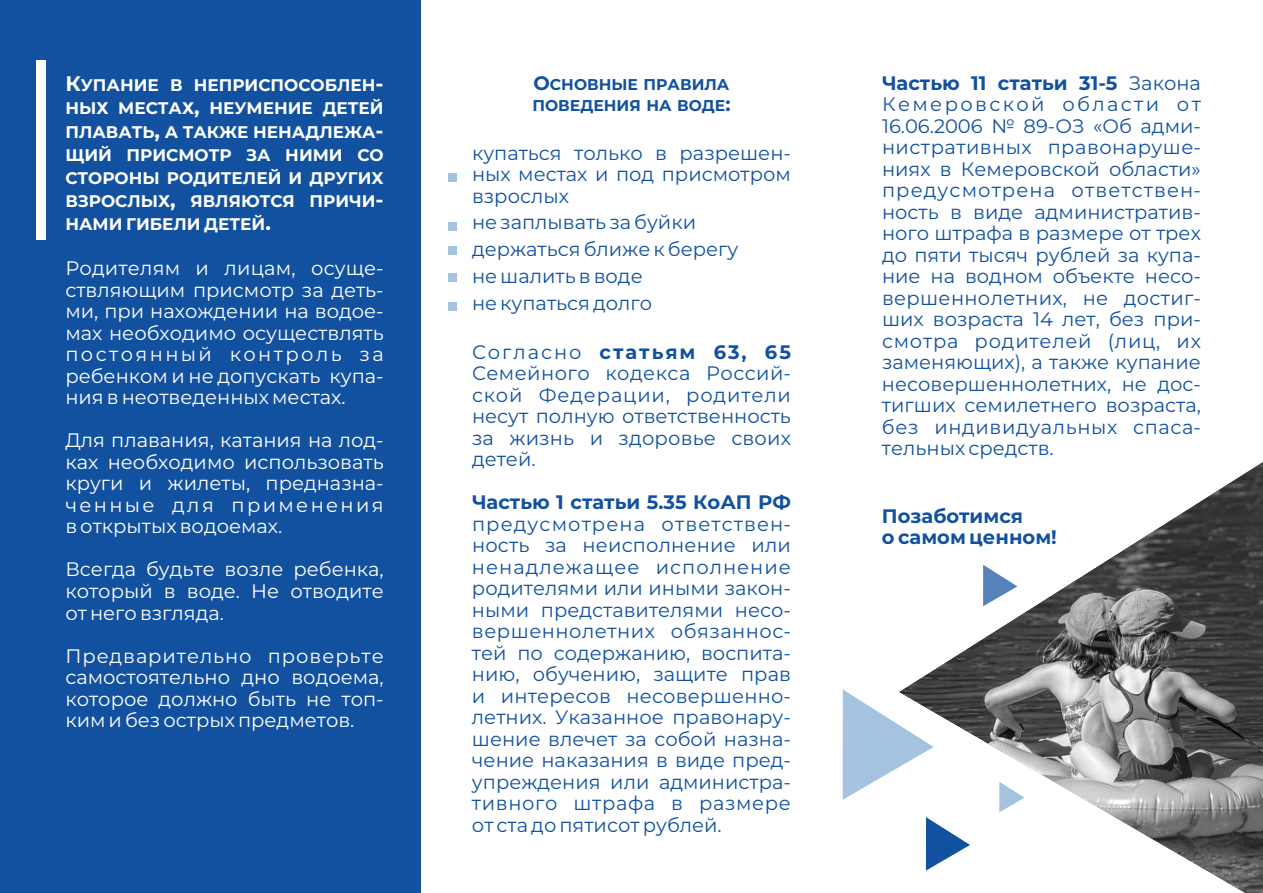
<style>
.page{position:relative;width:1263px;height:893px;background:#fff}
.page>*{position:absolute;margin:0;border:0;box-sizing:border-box;transform-origin:0 0}
.t1{font:19.5px/21.5px "Montserrat";color:#12519f;text-align:justify}
.t2{font:19.5px/21.5px "Montserrat";color:#fff;text-align:justify}
.t3{font:700 19.5px/21.5px "Montserrat";color:#12519f}
.t4{font:700 16.8px/23.1px "Montserrat";color:#fff;text-align:justify}
.t5{font:700 15.6px/21.5px "Montserrat";color:#12519f}
.s1{font-size:21px}
.s2{font-size:19.5px}
.s3{font-weight:700}
</style>
<div class="page">
<div style="left:0;top:0;width:421px;height:893px;background:#12519f"></div>
<div style="left:448px;top:174px;width:9px;height:8px;background:#a6c2e1"></div>
<div style="left:448px;top:222px;width:9px;height:8px;background:#a6c2e1"></div>
<div style="left:448px;top:246px;width:9px;height:9px;background:#a6c2e1"></div>
<div style="left:448px;top:274px;width:9px;height:8px;background:#a6c2e1"></div>
<div style="left:448px;top:302px;width:9px;height:8px;background:#a6c2e1"></div>
<div style="left:37px;top:60px;width:9px;height:179px;background:#fff"></div>
<img style="left:904px;top:462px;width:359px;height:431px">
<svg style="left:983px;top:565px;width:34px;height:41px"></svg>
<svg style="left:999px;top:782px;width:25px;height:30px"></svg>
<svg style="left:926px;top:817px;width:44px;height:54px"></svg>
<svg style="left:843px;top:689px;width:91px;height:111px"></svg>
<p class="t4" style="left:65px;top:74px;width:320px"><span class="s1">К</span>УПАНИЕ В НЕПРИСПОСОБЛЕН<span class="s1">-</span>НЫХ МЕСТАХ<span class="s1">,</span> НЕУМЕНИЕ ДЕТЕЙ ПЛАВАТЬ<span class="s1">,</span> А ТАКЖЕ НЕНАДЛЕЖА<span class="s1">-</span>ЩИЙ ПРИСМОТР ЗА НИМИ СО СТОРОНЫ РОДИТЕЛЕЙ И ДРУГИХ ВЗРОСЛЫХ<span class="s1">,</span> ЯВЛЯЮТСЯ ПРИЧИ<span class="s1">-</span>НАМИ ГИБЕЛИ ДЕТЕЙ<span class="s1">.</span></p>
<p class="t2" style="left:65px;top:258px;width:320px">Родителям и лицам, осуще&shy;ствляющим присмотр за деть&shy;ми, при нахождении на водое&shy;мах необходимо осуществлять постоянный контроль за ребенком и не допускать купа&shy;ния в неотведенных местах.</p>
<p class="t2" style="left:65px;top:430px;width:320px">Для плавания, катания на лод&shy;ках необходимо использовать круги и жилеты, предназна&shy;ченные для применения в открытых водоемах.</p>
<p class="t2" style="left:65px;top:559px;width:320px">Всегда будьте возле ребенка, который в воде. Не отводите от него взгляда.</p>
<p class="t2" style="left:65px;top:645px;width:320px">Предварительно проверьте самостоятельно дно водоема, которое должно быть не топ&shy;ким и без острых предметов.</p>
<p class="t5" style="left:532px;top:73px;width:199px"><span class="s2">О</span>СНОВНЫЕ ПРАВИЛА<br>ПОВЕДЕНИЯ НА ВОДЕ<span class="s2">:</span></p>
<p class="t1" style="left:472px;top:142px;width:320px">купаться только в разрешен&shy;ных местах и под присмотром взрослых</p>
<p class="t1" style="left:472px;top:209px;width:268px;line-height:26.8px;text-align:left">не заплывать за буйки держаться ближе к берегу не шалить в воде<br>не купаться долго</p>
<p class="t1" style="left:472px;top:341px;width:320px">Согласно <span class="s3">статьям 63, 65<br></span>Семейного кодекса Россий&shy;ской Федерации, родители несут полную ответственность за жизнь и здоровье своих детей.</p>
<p class="t3" style="left:472px;top:491px;width:320px">Частью 1 статьи 5.35 КоАП РФ</p>
<p class="t1" style="left:472px;top:513px;width:320px">предусмотрена ответствен&shy;ность за неисполнение или ненадлежащее исполнение родителями или иными закон&shy;ными представителями несо&shy;вершеннолетних обязаннос&shy;тей по содержанию, воспита&shy;нию, обучению, защите прав и интересов несовершенно&shy;летних. Указанное правонару&shy;шение влечет за собой назна&shy;чение наказания в виде пред&shy;упреждения или администра&shy;тивного штрафа в размере от ста до пятисот рублей.</p>
<p class="t1" style="left:882px;top:72px;width:320px"><span class="s3">Частью 11 статьи 31-5</span> Закона Кемеровской области от 16.06.2006 № 89-ОЗ «Об адми&shy;нистративных правонаруше&shy;ниях в Кемеровской области» предусмотрена ответствен&shy;ность в виде административ&shy;ного штрафа в размере от трех до пяти тысяч рублей за купа&shy;ние на водном объекте несо&shy;вершеннолетних, не достиг&shy;ших возраста 14 лет, без при&shy;смотра родителей (лиц, их заменяющих), а также купание несовершеннолетних, не дос&shy;тигших семилетнего возраста, без индивидуальных спаса&shy;тельных средств.</p>
<p class="t3" style="left:882px;top:505px;width:176px">Позаботимся<br>о самом ценном!</p>
</div>
